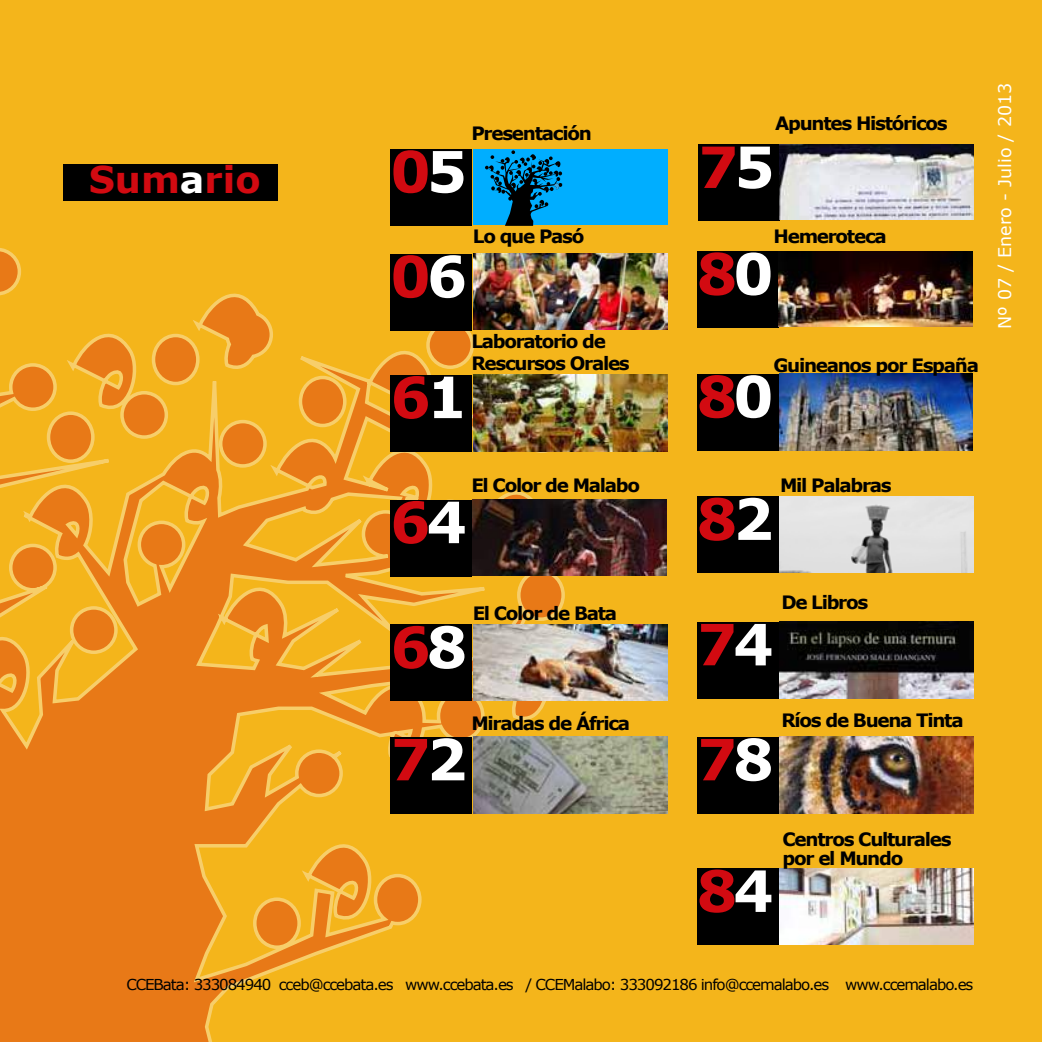
<style>
.page{position:relative;width:1042px;height:1042px;background:#f4b51b}
.page>*{position:absolute;margin:0;border:0;box-sizing:border-box;transform-origin:0 0}
.t1{font:700 56.88px/120.8px "Verdana";letter-spacing:-.07em;color:#d20a11}
.t2{font:700 36.75px "Verdana";color:#d20a11}
.t3{font:700 25.03px "Verdana";color:#e30613}
.t4{font:700 18.38px/22.1px "Verdana";letter-spacing:-.07em;color:#000}
.t5{font:17.5px "Verdana";color:#fff}
.t6{font:15.05px "Verdana";letter-spacing:-.07em;color:#000}
.s1{color:#fff}
.s2{font-weight:400;color:#fff}
</style>
<div class="page">
<svg style="left:0;top:248px;width:597px;height:794px"></svg>
<div style="left:63px;top:164px;width:215px;height:36px;background:#000"></div>
<div style="left:390px;top:254px;width:82px;height:77px;background:#000"></div>
<img style="left:473px;top:254px;width:194px;height:75px">
<div style="left:390px;top:375px;width:82px;height:76px;background:#000"></div>
<img style="left:473px;top:375px;width:194px;height:76px">
<div style="left:697px;top:374px;width:82px;height:77px;background:#000"></div>
<img style="left:780px;top:374px;width:192px;height:76px">
<div style="left:697px;top:496px;width:82px;height:77px;background:#000"></div>
<img style="left:780px;top:496px;width:193px;height:77px">
<div style="left:390px;top:624px;width:82px;height:77px;background:#000"></div>
<img style="left:473px;top:624px;width:194px;height:77px">
<div style="left:697px;top:737px;width:82px;height:77px;background:#000"></div>
<img style="left:780px;top:737px;width:193px;height:76px">
<div style="left:390px;top:499px;width:82px;height:77px;background:#000"></div>
<img style="left:473px;top:499px;width:194px;height:77px">
<div style="left:697px;top:622px;width:82px;height:77px;background:#000"></div>
<img style="left:780px;top:622px;width:193px;height:76px">
<div style="left:390px;top:737px;width:82px;height:77px;background:#000"></div>
<img style="left:473px;top:737px;width:194px;height:76px">
<div style="left:697px;top:868px;width:82px;height:77px;background:#000"></div>
<img style="left:780px;top:868px;width:193px;height:77px">
<div style="left:698px;top:144px;width:82px;height:77px;background:#000"></div>
<img style="left:780px;top:145px;width:193px;height:75px">
<div style="left:697px;top:251px;width:82px;height:77px;background:#000"></div>
<img style="left:778px;top:251px;width:194px;height:75px">
<div style="left:390px;top:149px;width:82px;height:77px;background:#000"></div>
<div style="left:473px;top:150px;width:194px;height:75px;background:#00aeff"></div>
<svg style="left:485px;top:150px;width:78px;height:76px"></svg>
<h2 class="t2" style="left:89px;top:154px;width:173px">Sum<span class="s1">a</span>rio</h2>
<h1 class="t1" style="left:390px;top:110px;width:78px">0<span class="s1">5</span></h1>
<p class="t4" style="left:471px;top:122px;width:122px">Presentación</p>
<h1 class="t1" style="left:390px;top:215px;width:78px">0<span class="s1">6<br></span>6<span class="s1">1</span></h1>
<p class="t4" style="left:473px;top:225px;width:113px">Lo que Pasó</p>
<p class="t4" style="left:471px;top:330px;width:160px">Laboratorio de<br>Rescursos Orales</p>
<h1 class="t1" style="left:390px;top:461px;width:78px">6<span class="s1">4</span></h1>
<p class="t4" style="left:471px;top:474px;width:170px">El Color de Malabo</p>
<h1 class="t1" style="left:390px;top:586px;width:78px">6<span class="s1">8</span></h1>
<p class="t4" style="left:473px;top:602px;width:146px">El Color de Bata</p>
<h1 class="t1" style="left:390px;top:698px;width:78px">7<span class="s1">2</span></h1>
<p class="t4" style="left:471px;top:712px;width:160px">Miradas de África</p>
<p class="t4" style="left:775px;top:112px;width:174px">Apuntes Históricos</p>
<h1 class="t1" style="left:697px;top:113px;width:80px;line-height:106.8px">7<span class="s1">5<br></span>8<span class="s1">0</span></h1>
<p class="t4" style="left:773px;top:225px;width:115px">Hemeroteca</p>
<p class="t4" style="left:773px;top:354px;width:207px">Guineanos por España</p>
<h1 class="t1" style="left:697px;top:334px;width:78px;line-height:122.5px">8<span class="s1">0<br></span>8<span class="s1">2</span></h1>
<p class="t4" style="left:780px;top:474px;width:113px">Mil Palabras</p>
<p class="t5" style="left:993px;top:329px;width:248px;rotate:-90deg">Nº 07 / Enero - Julio / 2013</p>
<h1 class="t1" style="left:697px;top:583px;width:78px">7<span class="s1">4</span></h1>
<p class="t4" style="left:781px;top:591px;width:88px">De Libros</p>
<h1 class="t1" style="left:697px;top:698px;width:78px">7<span class="s1">8</span></h1>
<p class="t4" style="left:781px;top:709px;width:184px">Ríos de Buena Tinta</p>
<h1 class="t1" style="left:697px;top:829px;width:78px">8<span class="s1">4</span></h1>
<p class="t4" style="left:782px;top:829px;width:171px;line-height:19.2px">Centros Culturales por el Mundo</p>
<p class="t6" style="left:126px;top:974px;width:848px">CCEBata: 333084940 cceb@ccebata.es www.ccebata.es / CCEMalabo: 333092186 info@ccemalabo.es www.ccemalabo.es</p>
<h3 class="t3" style="left:951px;top:980px;width:34px">a<span class="s2">3</span></h3>
</div>
